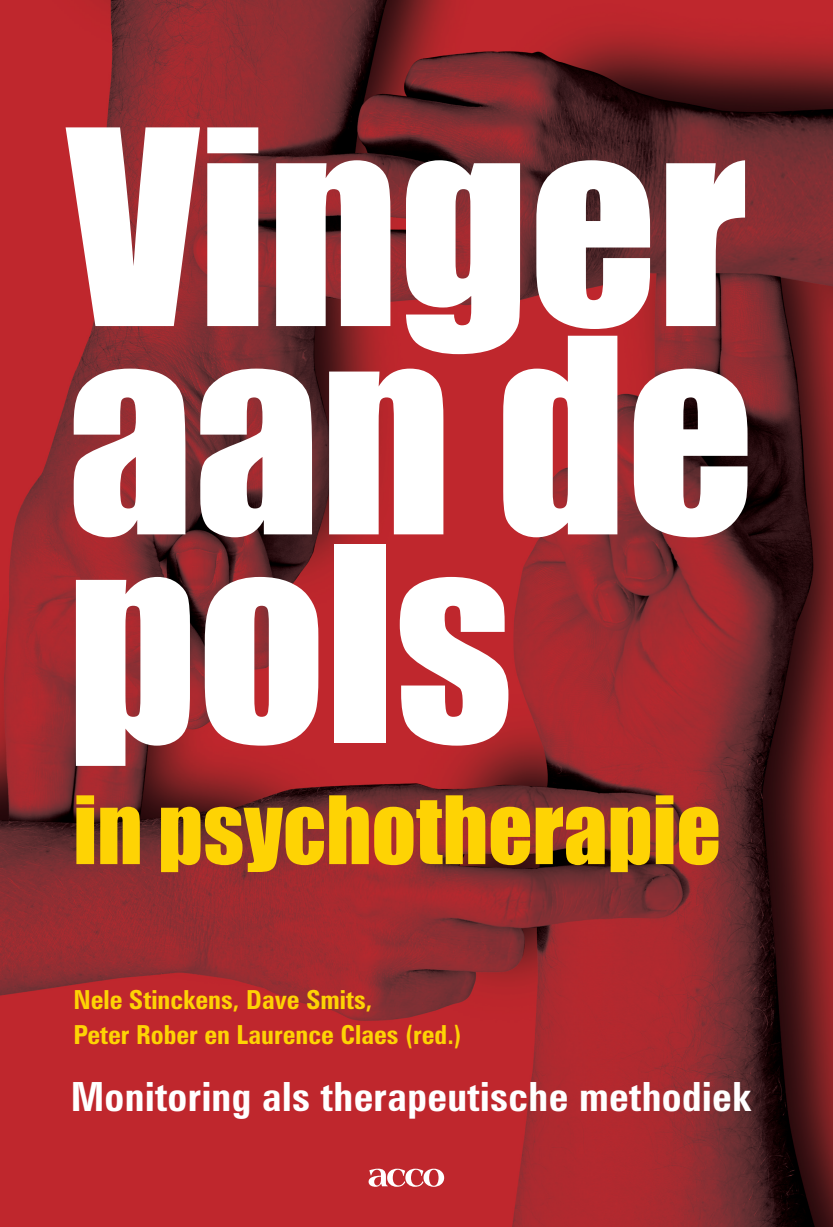
<style>
.page{position:relative;width:833px;height:1227px;background:#fff}
.page>*{position:absolute;margin:0;border:0;box-sizing:border-box;transform-origin:0 0}
.t1{font:251.12px/208.2px "Impact";color:#fff;text-align:justify}
.t2{font:86.98px "Impact";color:#fed304}
.t3{font:700 condensed 40.25px "Zurich BT";letter-spacing:.01em;color:#fff}
.t4{font:700 condensed 26.25px/35px "Zurich BT";color:#fed304}
</style>
<div class="page">
<img style="left:0;top:0;width:833px;height:1226px">
<svg style="left:369px;top:1168px;width:75px;height:18px"></svg>
<svg style="left:828px;top:0;width:5px;height:7px"></svg>
<svg style="left:828px;top:1221px;width:5px;height:6px"></svg>
<h1 class="t1" style="left:67px;top:117px;width:689px">Vinger aan de pols</h1>
<h2 class="t2" style="left:73px;top:762px;width:649px">in psychotherapie</h2>
<p class="t4" style="left:73px;top:981px;width:390px">Nele Stinckens, Dave Smits,<br>Peter Rober en Laurence Claes (red.)</p>
<h3 class="t3" style="left:71px;top:1071px;width:682px">Monitoring als therapeutische methodiek</h3>
</div>
